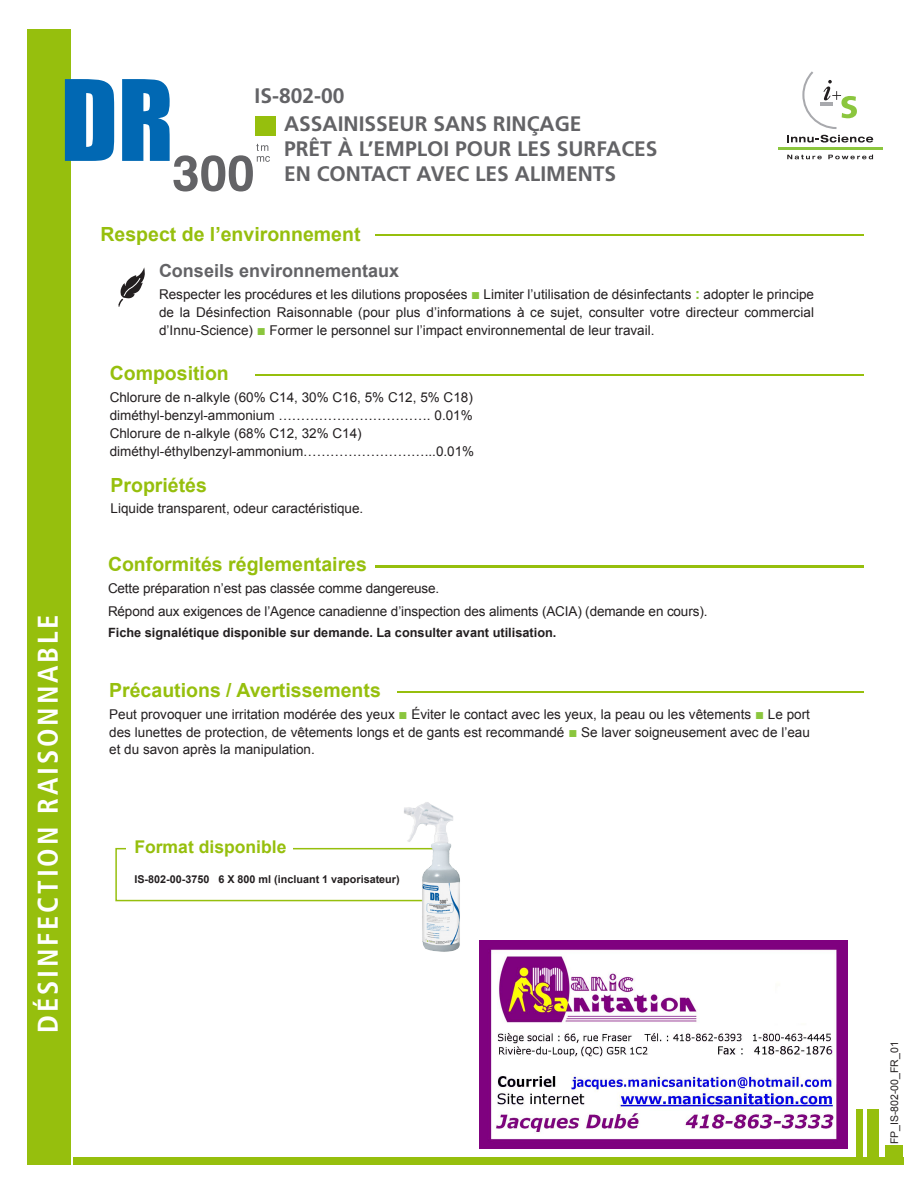
<style>
.page{position:relative;width:918px;height:1188px;background:#fff}
.page>*{position:absolute;margin:0;border:0;box-sizing:border-box;transform-origin:0 0}
.t1{font:103.5px "Impact";color:#0168b3}
.t2{font:700 condensed 28.5px "Frutiger LT Std";letter-spacing:.1em;color:#fff}
.t3{font:700 21px "Frutiger LT Std";color:#636366}
.t4{font:700 19.5px "Arial";color:#96bf0d}
.t5{font:700 18px "Arial";color:#636366}
.t6{font:700 17.55px "Arial";color:#96bf0d}
.t7{font:13.5px/18px "Arial";color:#231f20;text-align:justify}
.t8{font:700 12.75px "Arial";color:#231f20}
.t9{font:700 10.8px "Arial";color:#231f20}
.t10{font:10.5px "Arial";color:#231f20}
.s1{font-weight:700;font-size:15px;color:#8bc63e}
</style>
<div class="page">
<div style="left:73px;top:1158px;width:831px;height:7px;background:#96bf0d"></div>
<div style="left:886px;top:1146px;width:17px;height:14px;background:#96bf0d"></div>
<div style="left:867px;top:1109px;width:12px;height:52px;background:#96bf0d"></div>
<div style="left:856px;top:1110px;width:7px;height:50px;background:#96bf0d"></div>
<div style="left:27px;top:29px;width:43px;height:1136px;background:#96bf0d"></div>
<svg style="left:119px;top:267px;width:26px;height:40px"></svg>
<div style="left:115px;top:848px;width:323px;height:53px;border:2px solid #96bf0d"></div>
<div style="left:126px;top:836px;width:166px;height:29px;background:#fff"></div>
<div style="left:255px;top:116px;width:20px;height:20px;background:#96bf0d"></div>
<hr style="left:375px;top:565px;width:489px;height:2px;background:#96bf0d">
<hr style="left:376px;top:234px;width:488px;height:2px;background:#96bf0d">
<hr style="left:255px;top:374px;width:609px;height:1px;background:#96bf0d">
<hr style="left:779px;top:148px;width:104px;height:2px;background:#8bc63e">
<svg style="left:787px;top:135px;width:86px;height:8px"></svg>
<svg style="left:802px;top:71px;width:55px;height:58px"></svg>
<svg style="left:787px;top:155px;width:35px;height:4px"></svg>
<svg style="left:828px;top:155px;width:45px;height:4px"></svg>
<hr style="left:398px;top:691px;width:466px;height:2px;background:#96bf0d">
<svg style="left:173px;top:144px;width:97px;height:48px"></svg>
<img style="left:389px;top:802px;width:91px;height:158px">
<img style="left:480px;top:940px;width:368px;height:208px">
<h1 class="t1" style="left:61px;top:40px;width:115px">DR</h1>
<p class="t3" style="left:255px;top:84px;width:91px">IS-802-00</p>
<p class="t3" style="left:284px;top:111px;width:299px">ASSAINISSEUR SANS RINÇAGE</p>
<p class="t3" style="left:284px;top:136px;width:375px">PRÊT À L’EMPLOI POUR LES SURFACES</p>
<p class="t3" style="left:284px;top:161px;width:334px">EN CONTACT AVEC LES ALIMENTS</p>
<p class="t4" style="left:100px;top:222px;width:262px">Respect de l’environnement</p>
<p class="t5" style="left:159px;top:259px;width:242px">Conseils environnementaux</p>
<p class="t7" style="left:159px;top:286px;width:657px">Respecter les procédures et les dilutions proposées <span class="s1">■</span> Limiter l’utilisation de désinfectants <span class="s1">:</span> adopter le principe de la Désinfection Raisonnable (pour plus d’informations à ce sujet, consulter votre directeur commercial d’Innu-Science) <span class="s1">■</span> Former le personnel sur l’impact environnemental de leur travail.</p>
<p class="t2" style="left:31px;top:1033px;width:420px;rotate:-90deg">DÉSINFECTION RAISONNABLE</p>
<p class="t4" style="left:110px;top:360px;width:121px">Composition</p>
<p class="t7" style="left:110px;top:389px;width:365px">Chlorure de n-alkyle (60% C14, 30% C16, 5% C12, 5% C18)</p>
<p class="t7" style="left:110px;top:407px;width:365px">diméthyl-benzyl-ammonium ……………………………. 0.01%</p>
<p class="t7" style="left:110px;top:425px;width:254px">Chlorure de n-alkyle (68% C12, 32% C14)</p>
<p class="t7" style="left:110px;top:443px;width:366px">diméthyl-éthylbenzyl-ammonium………………………...0.01%</p>
<p class="t4" style="left:111px;top:473px;width:98px">Propriétés</p>
<p class="t7" style="left:111px;top:500px;width:254px">Liquide transparent, odeur caractéristique.</p>
<p class="t4" style="left:108px;top:551px;width:260px">Conformités réglementaires</p>
<p class="t7" style="left:108px;top:580px;width:333px">Cette préparation n’est pas classée comme dangereuse.</p>
<p class="t7" style="left:108px;top:602px;width:601px">Répond aux exigences de l’Agence canadienne d’inspection des aliments (ACIA) (demande en cours).</p>
<p class="t8" style="left:108px;top:624px;width:450px">Fiche signalétique disponible sur demande. La consulter avant utilisation.</p>
<p class="t4" style="left:109px;top:677px;width:273px">Précautions / Avertissements</p>
<p class="t7" style="left:109px;top:706px;width:702px">Peut provoquer une irritation modérée des yeux <span class="s1">■</span> Éviter le contact avec les yeux, la peau ou les vêtements <span class="s1">■</span> Le port des lunettes de protection, de vêtements longs et de gants est recommandé <span class="s1">■</span> Se laver soigneusement avec de l’eau</p>
<p class="t7" style="left:109px;top:740px;width:207px">et du savon après la manipulation.</p>
<p class="t6" style="left:134px;top:835px;width:154px">Format disponible</p>
<p class="t9" style="left:134px;top:872px;width:267px">IS-802-00-3750 6 X 800 ml (incluant 1 vaporisateur)</p>
<p class="t10" style="left:888px;top:1144px;width:104px;rotate:-90deg">FP_IS-802-00_FR_01</p>
</div>
